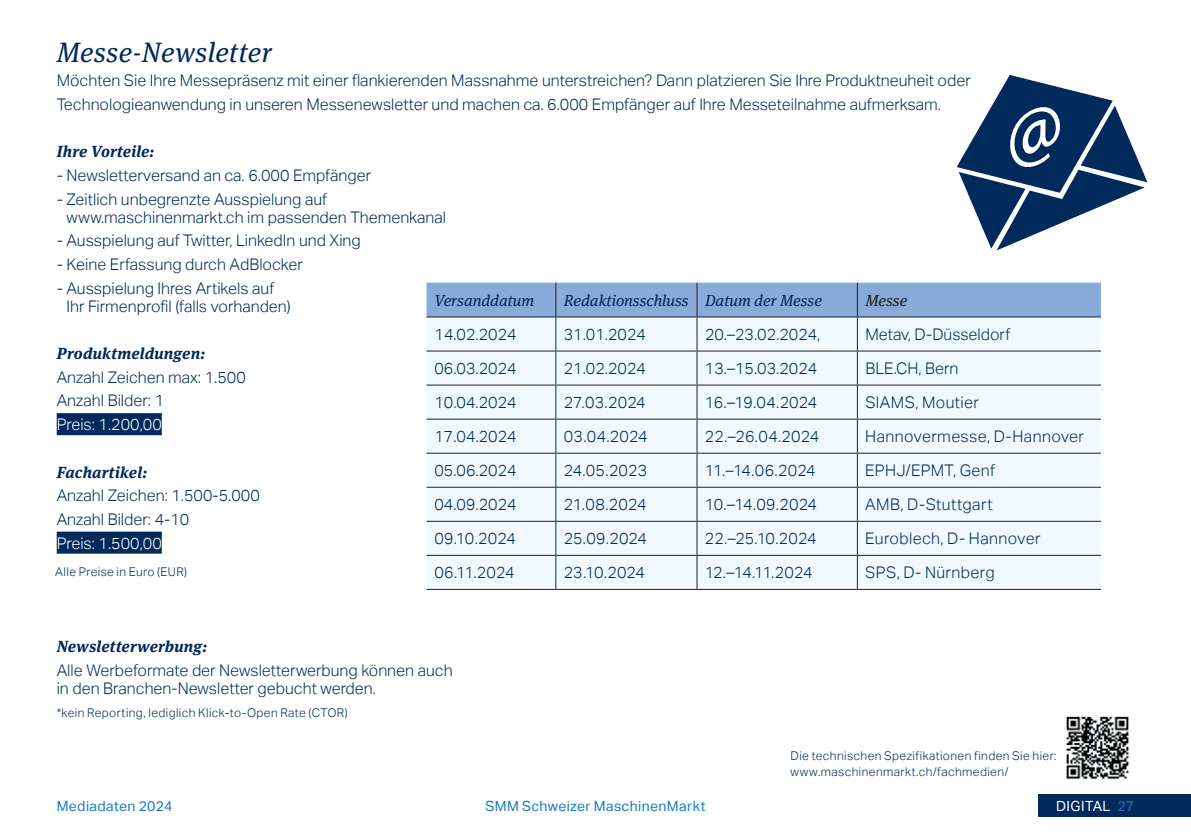
<style>
.page{position:relative;width:1191px;height:840px;background:#fff}
.page>*{position:absolute;margin:0;border:0;box-sizing:border-box;transform-origin:0 0}
.t1{font:italic 28px "Meta Serif OT";letter-spacing:.015em;color:#002a5b}
.t2{font:300 16px/23.6px "Aktiv Grotesk";color:#002a5b}
.t3{font:300 16px "Aktiv Grotesk";letter-spacing:.025em;color:#002a5b}
.t4{font:italic 700 16px "Meta Serif OT";letter-spacing:.015em;color:#002a5b}
.t5{font:italic 16px "Meta Serif OT";color:#002a5b}
.t6{font:300 16px "Aktiv Grotesk";color:#fff}
.t7{font:300 16px "Aktiv Grotesk";letter-spacing:.02em;color:#002a5b}
.t8{font:300 16px "Aktiv Grotesk";letter-spacing:-.045em;color:#002a5b}
.t9{font:italic 16px "Meta Serif OT";color:#231f20}
.t10{font:14px "Aktiv Grotesk";letter-spacing:.025em;color:#177bc1}
.t11{font:14px "Aktiv Grotesk";letter-spacing:.03em;color:#fff}
.t12{font:300 12px/16px "Aktiv Grotesk";letter-spacing:.035em;color:#002a5b}
.s1{color:#177bc1}
</style>
<div class="page">
<div style="left:1038px;top:794px;width:153px;height:22px;background:#002a5b"></div>
<div style="left:57px;top:413px;width:105px;height:22px;background:#002a5b"></div>
<div style="left:57px;top:531px;width:105px;height:22px;background:#002a5b"></div>
<svg style="left:956px;top:75px;width:191px;height:175px"></svg>
<img style="left:1066px;top:716px;width:63px;height:64px">
<div style="left:426px;top:282px;width:675px;height:34px;background:#88abd9"></div>
<div style="left:426px;top:317px;width:675px;height:271px;background:#f0f9fd"></div>
<hr style="left:555px;top:282px;width:1px;height:34px;background:#231f20">
<hr style="left:696px;top:282px;width:1px;height:34px;background:#231f20">
<hr style="left:696px;top:317px;width:1px;height:33px;background:#231f20">
<hr style="left:696px;top:351px;width:1px;height:33px;background:#231f20">
<hr style="left:696px;top:385px;width:1px;height:33px;background:#231f20">
<hr style="left:696px;top:419px;width:1px;height:33px;background:#231f20">
<hr style="left:696px;top:453px;width:1px;height:33px;background:#231f20">
<hr style="left:696px;top:487px;width:1px;height:33px;background:#231f20">
<hr style="left:696px;top:521px;width:1px;height:33px;background:#231f20">
<hr style="left:696px;top:555px;width:1px;height:33px;background:#231f20">
<hr style="left:426px;top:316px;width:130px;height:1px;background:#231f20">
<hr style="left:556px;top:316px;width:141px;height:1px;background:#231f20">
<hr style="left:697px;top:316px;width:160px;height:1px;background:#231f20">
<hr style="left:426px;top:350px;width:129px;height:1px;background:#231f20">
<hr style="left:556px;top:350px;width:141px;height:1px;background:#231f20">
<hr style="left:697px;top:350px;width:160px;height:1px;background:#231f20">
<hr style="left:857px;top:282px;width:1px;height:34px;background:#231f20">
<hr style="left:857px;top:317px;width:1px;height:33px;background:#231f20">
<hr style="left:857px;top:351px;width:1px;height:33px;background:#231f20">
<hr style="left:857px;top:385px;width:1px;height:33px;background:#231f20">
<hr style="left:857px;top:419px;width:1px;height:33px;background:#231f20">
<hr style="left:857px;top:453px;width:1px;height:33px;background:#231f20">
<hr style="left:857px;top:487px;width:1px;height:33px;background:#231f20">
<hr style="left:857px;top:521px;width:1px;height:33px;background:#231f20">
<hr style="left:857px;top:555px;width:1px;height:33px;background:#231f20">
<hr style="left:555px;top:317px;width:1px;height:34px;background:#002a5b">
<hr style="left:555px;top:351px;width:1px;height:33px;background:#002a5b">
<hr style="left:555px;top:385px;width:1px;height:33px;background:#002a5b">
<hr style="left:555px;top:419px;width:1px;height:33px;background:#002a5b">
<hr style="left:555px;top:453px;width:1px;height:33px;background:#002a5b">
<hr style="left:555px;top:487px;width:1px;height:33px;background:#002a5b">
<hr style="left:555px;top:521px;width:1px;height:33px;background:#002a5b">
<hr style="left:555px;top:555px;width:1px;height:33px;background:#002a5b">
<hr style="left:426px;top:384px;width:130px;height:1px;background:#231f20">
<hr style="left:556px;top:384px;width:141px;height:1px;background:#231f20">
<hr style="left:697px;top:384px;width:160px;height:1px;background:#231f20">
<hr style="left:426px;top:418px;width:130px;height:1px;background:#231f20">
<hr style="left:556px;top:418px;width:141px;height:1px;background:#231f20">
<hr style="left:697px;top:418px;width:160px;height:1px;background:#231f20">
<hr style="left:426px;top:452px;width:130px;height:1px;background:#231f20">
<hr style="left:556px;top:452px;width:141px;height:1px;background:#231f20">
<hr style="left:697px;top:452px;width:160px;height:1px;background:#231f20">
<hr style="left:426px;top:486px;width:130px;height:1px;background:#231f20">
<hr style="left:556px;top:486px;width:141px;height:1px;background:#231f20">
<hr style="left:697px;top:486px;width:160px;height:1px;background:#231f20">
<hr style="left:426px;top:520px;width:130px;height:1px;background:#231f20">
<hr style="left:556px;top:520px;width:141px;height:1px;background:#231f20">
<hr style="left:697px;top:520px;width:160px;height:1px;background:#231f20">
<hr style="left:426px;top:554px;width:130px;height:1px;background:#231f20">
<hr style="left:556px;top:554px;width:141px;height:1px;background:#231f20">
<hr style="left:697px;top:554px;width:160px;height:1px;background:#231f20">
<hr style="left:426px;top:588px;width:130px;height:1px;background:#231f20">
<hr style="left:556px;top:588px;width:141px;height:1px;background:#231f20">
<hr style="left:697px;top:588px;width:160px;height:1px;background:#231f20">
<hr style="left:857px;top:316px;width:244px;height:1px;background:#231f20">
<hr style="left:857px;top:350px;width:244px;height:1px;background:#231f20">
<hr style="left:857px;top:384px;width:244px;height:1px;background:#231f20">
<hr style="left:857px;top:418px;width:244px;height:1px;background:#231f20">
<hr style="left:857px;top:452px;width:244px;height:1px;background:#231f20">
<hr style="left:857px;top:486px;width:244px;height:1px;background:#231f20">
<hr style="left:857px;top:520px;width:244px;height:1px;background:#231f20">
<hr style="left:857px;top:554px;width:244px;height:1px;background:#231f20">
<hr style="left:857px;top:588px;width:244px;height:1px;background:#231f20">
<h1 class="t1" style="left:57px;top:35px;width:216px">Messe-Newsletter</h1>
<p class="t2" style="left:57px;top:69px;width:915px">Möchten Sie Ihre Messepräsenz mit einer flankierenden Massnahme unterstreichen? Dann platzieren Sie Ihre Produktneuheit oder<br>Technologieanwendung in unseren Messenewsletter und machen ca. 6.000 Empfänger auf Ihre Messeteilnahme aufmerksam.</p>
<p class="t4" style="left:57px;top:141px;width:99px">Ihre Vorteile:</p>
<p class="t2" style="left:57px;top:163px;width:316px">- Newsletterversand an ca. 6.000 Empfänger</p>
<p class="t2" style="left:67px;top:190px;width:381px;line-height:18px;text-indent:-10px">- Zeitlich unbegrenzte Ausspielung auf www.maschinenmarkt.ch im passenden Themenkanal</p>
<p class="t2" style="left:57px;top:229px;width:306px">- Ausspielung auf Twitter, LinkedIn und Xing</p>
<p class="t2" style="left:57px;top:252px;width:248px">- Keine Erfassung durch AdBlocker</p>
<p class="t2" style="left:67px;top:279px;width:226px;line-height:18px;text-indent:-10px">- Ausspielung Ihres Artikels auf<br>Ihr Firmenprofil (falls vorhanden)</p>
<p class="t4" style="left:57px;top:343px;width:150px">Produktmeldungen:</p>
<p class="t2" style="left:57px;top:365px;width:191px">Anzahl Zeichen max: 1.500<br>Anzahl Bilder: 1</p>
<p class="t6" style="left:57px;top:415px;width:107px">Preis: 1.200,00</p>
<p class="t4" style="left:57px;top:461px;width:92px">Fachartikel:</p>
<p class="t2" style="left:57px;top:483px;width:205px">Anzahl Zeichen: 1.500-5.000<br>Anzahl Bilder: 4-10</p>
<p class="t6" style="left:57px;top:533px;width:107px">Preis: 1.500,00</p>
<p class="t12" style="left:55px;top:563px;width:133px">Alle Preise in Euro (EUR)</p>
<p class="t5" style="left:434px;top:290px;width:101px">Versanddatum</p>
<p class="t5" style="left:564px;top:290px;width:260px">Redaktionsschluss Datum der Messe</p>
<p class="t9" style="left:865px;top:290px;width:43px">Messe</p>
<p class="t2" style="left:434px;top:322px;width:84px">14.02.2024</p>
<p class="t2" style="left:564px;top:322px;width:84px">31.01.2024</p>
<p class="t2" style="left:705px;top:322px;width:117px">20.–23.02.2024,</p>
<p class="t2" style="left:865px;top:322px;width:146px">Metav, D-Düsseldorf</p>
<p class="t2" style="left:434px;top:356px;width:84px">06.03.2024</p>
<p class="t2" style="left:564px;top:356px;width:84px">21.02.2024</p>
<p class="t2" style="left:705px;top:356px;width:114px">13.–15.03.2024</p>
<p class="t2" style="left:865px;top:356px;width:95px">BLE.CH, Bern</p>
<p class="t2" style="left:434px;top:390px;width:84px">10.04.2024</p>
<p class="t2" style="left:564px;top:390px;width:83px">27.03.2024</p>
<p class="t2" style="left:705px;top:390px;width:114px">16.–19.04.2024</p>
<p class="t3" style="left:865px;top:392px;width:115px">SIAMS, Moutier</p>
<p class="t2" style="left:434px;top:424px;width:84px">17.04.2024</p>
<p class="t2" style="left:564px;top:424px;width:85px">03.04.2024</p>
<p class="t2" style="left:705px;top:424px;width:116px">22.–26.04.2024</p>
<p class="t3" style="left:865px;top:427px;width:220px">Hannovermesse, D-Hannover</p>
<p class="t2" style="left:434px;top:458px;width:84px">05.06.2024</p>
<p class="t2" style="left:564px;top:458px;width:85px">24.05.2023</p>
<p class="t2" style="left:705px;top:458px;width:112px">11.–14.06.2024</p>
<p class="t7" style="left:865px;top:461px;width:131px">EPHJ/EPMT, Genf</p>
<p class="t2" style="left:434px;top:492px;width:84px">04.09.2024</p>
<p class="t2" style="left:564px;top:492px;width:84px">21.08.2024</p>
<p class="t2" style="left:705px;top:492px;width:114px">10.–14.09.2024</p>
<p class="t3" style="left:865px;top:495px;width:129px">AMB, D-Stuttgart</p>
<p class="t2" style="left:434px;top:526px;width:83px">09.10.2024</p>
<p class="t2" style="left:564px;top:526px;width:85px">25.09.2024</p>
<p class="t2" style="left:705px;top:526px;width:113px">22.–25.10.2024</p>
<p class="t3" style="left:865px;top:529px;width:177px">Euroblech, D- Hannover</p>
<p class="t2" style="left:434px;top:560px;width:82px">06.11.2024</p>
<p class="t2" style="left:564px;top:560px;width:83px">23.10.2024</p>
<p class="t8" style="left:705px;top:563px;width:109px">12.–14.11.2024</p>
<p class="t3" style="left:865px;top:563px;width:131px">SPS, D- Nürnberg</p>
<p class="t4" style="left:57px;top:636px;width:152px">Newsletterwerbung:</p>
<p class="t2" style="left:57px;top:661px;width:397px;line-height:18px">Alle Werbeformate der Newsletterwerbung können auch in den Branchen-Newsletter gebucht werden.</p>
<p class="t12" style="left:57px;top:704px;width:292px">*kein Reporting, lediglich Klick-to-Open Rate (CTOR)</p>
<p class="t12" style="left:790px;top:747px;width:267px">Die technischen Spezifikationen finden Sie hier: www.maschinenmarkt.ch/fachmedien/</p>
<p class="t10" style="left:57px;top:797px;width:117px">Mediadaten 2024</p>
<p class="t10" style="left:485px;top:797px;width:222px">SMM Schweizer MaschinenMarkt</p>
<p class="t11" style="left:1056px;top:797px;width:79px">DIGITAL <span class="s1">27</span></p>
</div>
